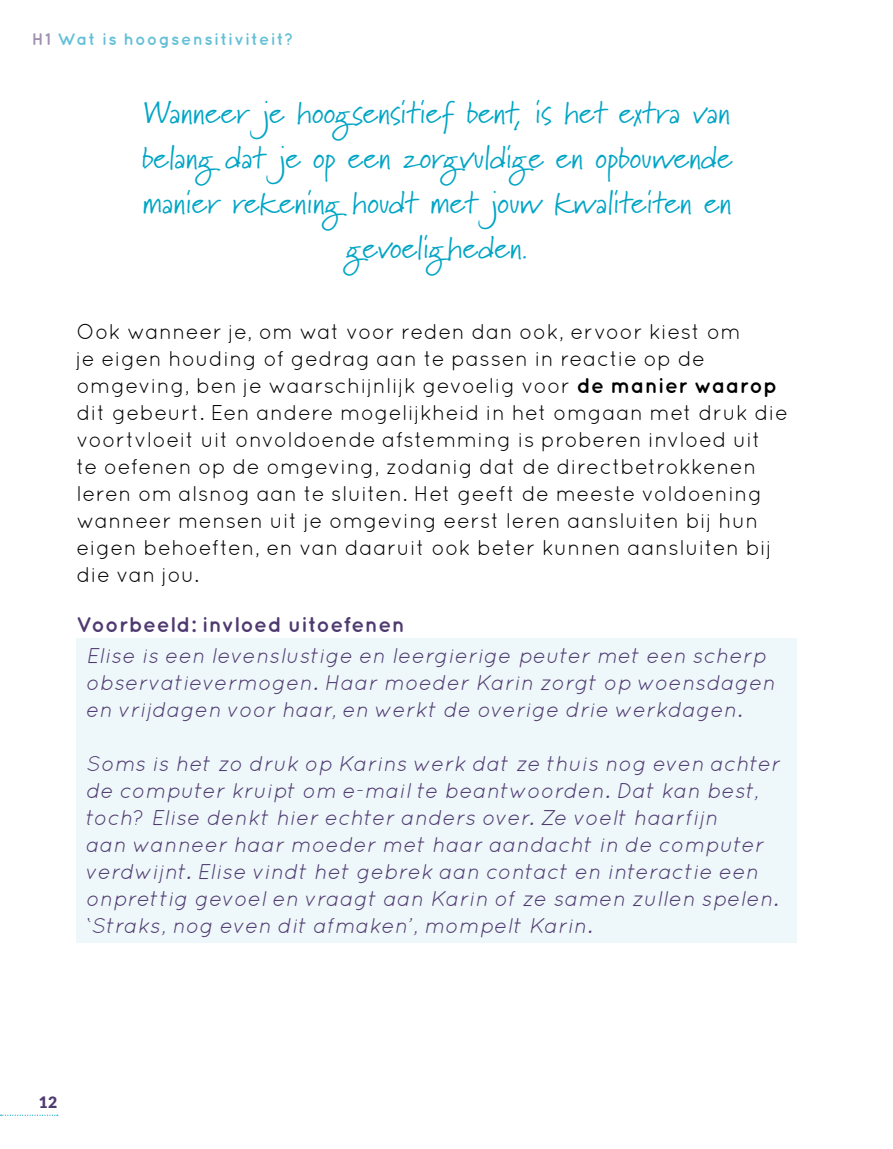
<style>
.page{position:relative;width:893px;height:1149px;background:#fff}
.page>*{position:absolute;margin:0;border:0;box-sizing:border-box;transform-origin:0 0}
.t1{font:31.5px/45px "Marydale";letter-spacing:-.005em;color:#00a5c5;text-align:center}
.t2{font:italic 21.38px/27px "Quicksand";letter-spacing:.01em;color:#4f3a70}
.t3{font:21.38px/27px "Quicksand";letter-spacing:.015em;color:#000}
.t4{font:700 21.38px "Quicksand";letter-spacing:.02em;color:#4f3a70}
.t5{font:700 16.88px "Quicksand";letter-spacing:.08em;color:#65c0d7}
.t6{font:900 15.75px "Lato";color:#4f3a70}
.s1{color:#a091b1}
.s2{font-weight:700}
</style>
<div class="page">
<svg style="left:1px;top:1114px;width:57px;height:1px"></svg>
<div style="left:77px;top:638px;width:720px;height:304px;background:#eef7fa"></div>
<p class="t5" style="left:32px;top:29px;width:263px"><span class="s1">H1</span> Wat is hoogsensitiviteit?</p>
<h1 class="t1" style="left:141px;top:89px;width:592px">Wanneer je hoogsensitief bent, is het extra van belang dat je op een zorgvuldige en opbouwende manier rekening houdt met jouw kwaliteiten en gevoeligheden.</h1>
<p class="t3" style="left:77px;top:317px;width:713px">Ook wanneer je, om wat voor reden dan ook, ervoor kiest om<br>je eigen houding of gedrag aan te passen in reactie op de omgeving, ben je waarschijnlijk gevoelig voor <span class="s2">de manier waarop </span>dit gebeurt. Een andere mogelijkheid in het omgaan met druk die voortvloeit uit onvoldoende afstemming is proberen invloed uit<br>te oefenen op de omgeving, zodanig dat de directbetrokkenen leren om alsnog aan te sluiten. Het geeft de meeste voldoening wanneer mensen uit je omgeving eerst leren aansluiten bij hun eigen behoeften, en van daaruit ook beter kunnen aansluiten bij die van jou.</p>
<p class="t4" style="left:77px;top:611px;width:330px">Voorbeeld: invloed uitoefenen</p>
<p class="t2" style="left:86px;top:641px;width:691px">Elise is een levenslustige en leergierige peuter met een scherp observatievermogen. Haar moeder Karin zorgt op woensdagen en vrijdagen voor haar, en werkt de overige drie werkdagen.</p>
<p class="t2" style="left:86px;top:749px;width:696px">Soms is het zo druk op Karins werk dat ze thuis nog even achter de computer kruipt om e-mail te beantwoorden. Dat kan best, toch? Elise denkt hier echter anders over. Ze voelt haarfijn<br>aan wanneer haar moeder met haar aandacht in de computer verdwijnt. Elise vindt het gebrek aan contact en interactie een onprettig gevoel en vraagt aan Karin of ze samen zullen spelen. ‘Straks, nog even dit afmaken’, mompelt Karin.</p>
<p class="t6" style="left:39px;top:1090px;width:20px">12</p>
</div>
